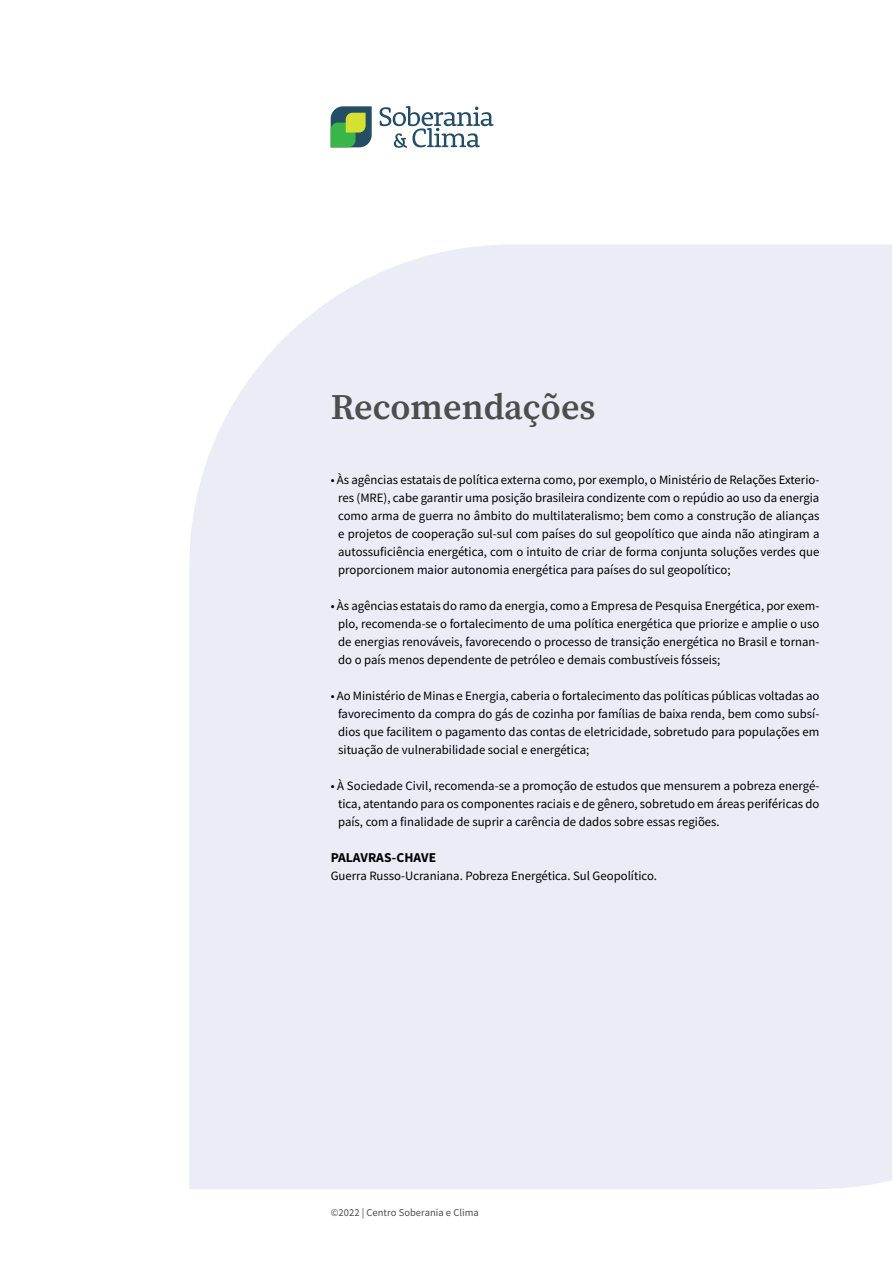
<style>
.page{position:relative;width:893px;height:1263px;background:#fff}
.page>*{position:absolute;margin:0;border:0;box-sizing:border-box;transform-origin:0 0}
.t1{font:600 36px "Source Serif Pro";color:#4d4d4d}
.t2{font:700 13.5px "Source Sans Pro";letter-spacing:.005em;color:#000}
.t3{font:12.75px/18px "Source Sans Pro";color:#000;text-align:justify}
.t4{font:10.5px "Source Sans Pro";letter-spacing:.005em;color:#4d4d4d}
</style>
<div class="page">
<div style="left:189px;top:245px;width:703px;height:944px;background:#ebecf6"></div>
<svg style="left:331px;top:106px;width:41px;height:41px;background:#5c9459"></svg>
<svg style="left:380px;top:106px;width:114px;height:42px"></svg>
<h1 class="t1" style="left:331px;top:382px;width:266px">Recomendações</h1>
<p class="t3" style="left:338px;top:471px;width:483px;text-indent:-7px">• Às agências estatais de política externa como, por exemplo, o Ministério de Relações Exterio&shy;res (MRE), cabe garantir uma posição brasileira condizente com o repúdio ao uso da energia como arma de guerra no âmbito do multilateralismo; bem como a construção de alianças e projetos de cooperação sul-sul com países do sul geopolítico que ainda não atingiram a autossuficiência energética, com o intuito de criar de forma conjunta soluções verdes que proporcionem maior autonomia energética para países do sul geopolítico;</p>
<p class="t3" style="left:338px;top:597px;width:483px;text-indent:-7px">• Às agências estatais do ramo da energia, como a Empresa de Pesquisa Energética, por exem&shy;plo, recomenda-se o fortalecimento de uma política energética que priorize e amplie o uso de energias renováveis, favorecendo o processo de transição energética no Brasil e tornan&shy;do o país menos dependente de petróleo e demais combustíveis fósseis;</p>
<p class="t3" style="left:338px;top:687px;width:483px;text-indent:-7px">• Ao Ministério de Minas e Energia, caberia o fortalecimento das políticas públicas voltadas ao favorecimento da compra do gás de cozinha por famílias de baixa renda, bem como subsí&shy;dios que facilitem o pagamento das contas de eletricidade, sobretudo para populações em situação de vulnerabilidade social e energética;</p>
<p class="t3" style="left:338px;top:777px;width:483px;text-indent:-7px">• À Sociedade Civil, recomenda-se a promoção de estudos que mensurem a pobreza energé&shy;tica, atentando para os componentes raciais e de gênero, sobretudo em áreas periféricas do país, com a finalidade de suprir a carência de dados sobre essas regiões.</p>
<p class="t2" style="left:331px;top:849px;width:107px">PALAVRAS-CHAVE</p>
<p class="t3" style="left:331px;top:867px;width:328px">Guerra Russo-Ucraniana. Pobreza Energética. Sul Geopolítico.</p>
<p class="t4" style="left:331px;top:1205px;width:150px">©2022 | Centro Soberania e Clima</p>
</div>
